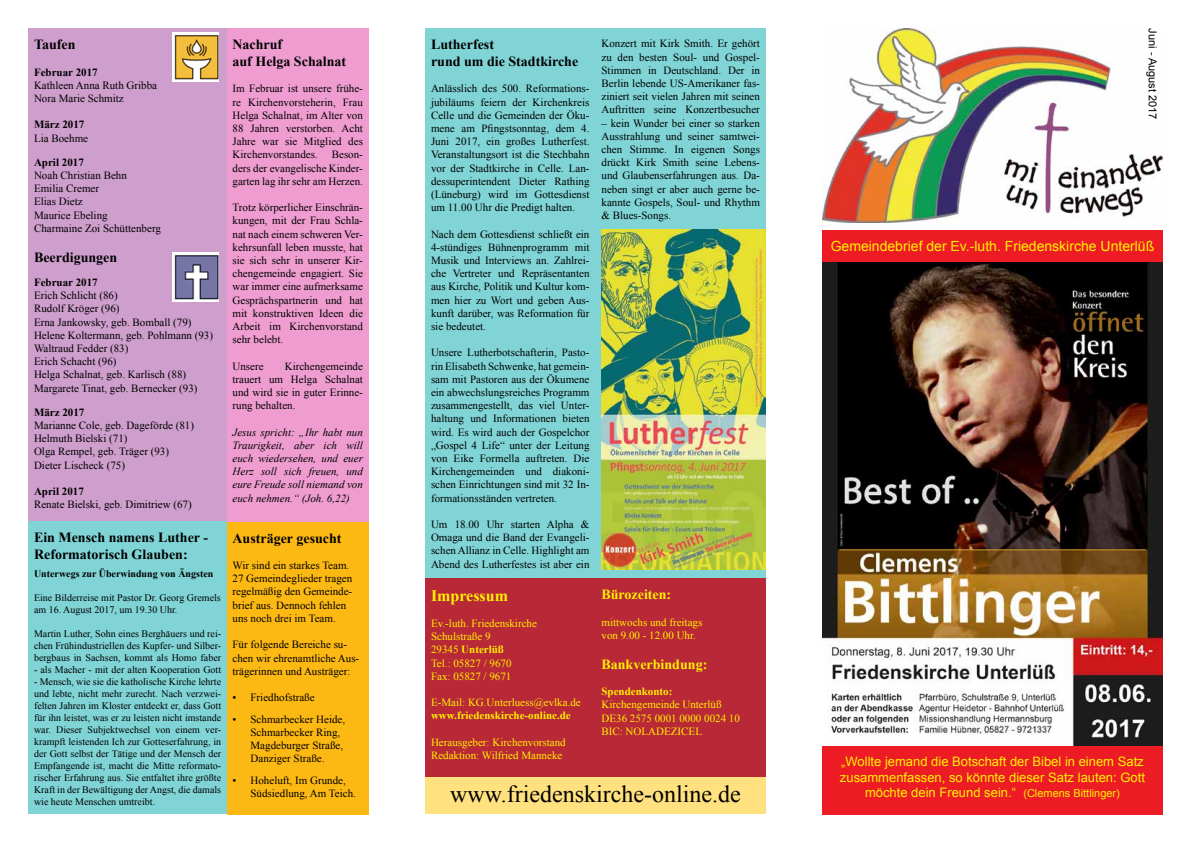
<style>
.page{position:relative;width:1191px;height:842px;background:#fff}
.page>*{position:absolute;margin:0;border:0;box-sizing:border-box;transform-origin:0 0}
.t1{font:24px "Times New Roman";color:#000}
.t2{font:700 16px "Times New Roman";color:#fff200}
.t3{font:700 14px/16.8px "Times New Roman";color:#000}
.t4{font:14px "Arial";color:#fff200}
.t5{font:700 14px "Times New Roman";color:#fff200}
.t6{font:13px/15.6px "Arial";color:#fff200;text-align:center}
.t7{font:11px/13.2px "Times New Roman";color:#000;text-align:justify}
.t8{font:11px/13.2px "Times New Roman";color:#fff200}
.t9{font:italic 11px/13.2px "Times New Roman";color:#000;text-align:justify}
.t10{font:700 11px "Times New Roman";color:#000}
.t11{font:700 11px "Times New Roman";color:#fff200}
.t12{font:11px "Arial";color:#000}
.t13{font:10px/12px "Times New Roman";color:#000;text-align:justify}
.t14{font:700 10px "Times New Roman";color:#000}
.s1{font-weight:700}
.s2{font-size:11px}
</style>
<div class="page">
<div style="left:425px;top:28px;width:340px;height:550px;background:#80d4d6"></div>
<img style="left:822px;top:28px;width:340px;height:194px">
<div style="left:822px;top:230px;width:340px;height:32px;background:#ed1c24"></div>
<div style="left:425px;top:578px;width:340px;height:199px;background:#b82837"></div>
<div style="left:425px;top:777px;width:340px;height:37px;background:#ffe17f"></div>
<div style="left:822px;top:745px;width:340px;height:69px;background:#ed1c24"></div>
<img style="left:822px;top:262px;width:340px;height:483px">
<div style="left:28px;top:28px;width:199px;height:494px;background:#ce9ecd"></div>
<div style="left:227px;top:28px;width:141px;height:494px;background:#ef9dd1"></div>
<img style="left:172px;top:252px;width:47px;height:49px">
<img style="left:172px;top:33px;width:47px;height:48px">
<img style="left:601px;top:230px;width:164px;height:340px">
<div style="left:227px;top:522px;width:141px;height:292px;background:#fdb913"></div>
<div style="left:28px;top:522px;width:199px;height:292px;background:#80d4d6"></div>
<p class="t3" style="left:34px;top:36px;width:43px">Taufen</p>
<p class="t10" style="left:34px;top:64px;width:65px">Februar 2017</p>
<p class="t7" style="left:34px;top:78px;width:125px">Kathleen Anna Ruth Gribba<br>Nora Marie Schmitz</p>
<p class="t10" style="left:34px;top:117px;width:52px">März 2017</p>
<p class="t7" style="left:34px;top:131px;width:56px">Lia Boehme</p>
<p class="t10" style="left:34px;top:154px;width:51px">April 2017</p>
<p class="t7" style="left:34px;top:169px;width:128px;text-align:left">Noah Christian Behn<br>Emilia Cremer<br>Elias Dietz<br>Maurice Ebeling<br>Charmaine Zoi Schüttenberg</p>
<p class="t3" style="left:34px;top:248px;width:85px">Beerdigungen</p>
<p class="t10" style="left:34px;top:275px;width:65px">Februar 2017</p>
<p class="t7" style="left:34px;top:289px;width:181px;text-align:left">Erich Schlicht (86)<br>Rudolf Kröger (96)<br>Erna Jankowsky, geb. Bomball (79)<br>Helene Koltermann, geb. Pohlmann (93)<br>Waltraud Fedder (83)<br>Erich Schacht (96)<br>Helga Schalnat, geb. Karlisch (88)<br>Margarete Tinat, geb. Bernecker (93)</p>
<p class="t10" style="left:34px;top:404px;width:52px">März 2017</p>
<p class="t7" style="left:34px;top:419px;width:162px;text-align:left">Marianne Cole, geb. Dageförde (81)<br>Helmuth Bielski (71)<br>Olga Rempel, geb. Träger (93)<br>Dieter Lischeck (75)</p>
<p class="t10" style="left:34px;top:484px;width:51px">April 2017</p>
<p class="t7" style="left:34px;top:498px;width:159px">Renate Bielski, geb. Dimitriew (67)</p>
<p class="t3" style="left:34px;top:529px;width:175px">Ein Mensch namens Luther -<br>Reformatorisch Glauben:</p>
<p class="t14" style="left:34px;top:567px;width:181px">Unterwegs zur Überwindung von Ängsten</p>
<p class="t13" style="left:34px;top:591px;width:188px">Eine Bilderreise mit Pastor Dr. Georg Gremels am 16. August 2017, um 19.30 Uhr.</p>
<p class="t13" style="left:34px;top:627px;width:189px">Martin Luther, Sohn eines Berghäuers und rei&shy;chen Frühindustriellen des Kupfer- und Silber&shy;bergbaus in Sachsen, kommt als Homo faber</p>
<p class="t13" style="left:34px;top:663px;width:189px">- als Macher - mit der alten Kooperation Gott</p>
<p class="t13" style="left:34px;top:675px;width:189px">- Mensch, wie sie die katholische Kirche lehrte und lebte, nicht mehr zurecht. Nach verzwei&shy;felten Jahren im Kloster entdeckt er, dass Gott für ihn leistet, was er zu leisten nicht imstande war. Dieser Subjektwechsel von einem ver&shy;krampft leistenden Ich zur Gotteserfahrung, in der Gott selbst der Tätige und der Mensch der Empfangende ist, macht die Mitte reformato&shy;rischer Erfahrung aus. Sie entfaltet ihre größte Kraft in der Bewältigung der Angst, die damals wie heute Menschen umtreibt.</p>
<p class="t3" style="left:232px;top:36px;width:115px">Nachruf<br>auf Helga Schalnat</p>
<p class="t7" style="left:232px;top:82px;width:132px">Im Februar ist unsere frühe&shy;re Kirchenvorsteherin, Frau Helga Schalnat, im Alter von 88 Jahren verstorben. Acht Jahre war sie Mitglied des Kirchenvorstandes.</p>
<p class="t7" style="left:232px;top:148px;width:132px;text-indent:99px">Beson&shy;ders der evangelische Kinder&shy;garten lag ihr sehr am Herzen.</p>
<p class="t7" style="left:232px;top:201px;width:132px">Trotz körperlicher Einschrän&shy;kungen, mit der Frau Schla&shy;nat nach einem schweren Ver&shy;kehrsunfall leben musste, hat sie sich sehr in unserer Kir&shy;chengemeinde engagiert. Sie war immer eine aufmerksame Gesprächspartnerin und hat mit konstruktiven Ideen die Arbeit im Kirchenvorstand sehr belebt.</p>
<p class="t7" style="left:232px;top:359px;width:33px">Unsere</p>
<p class="t7" style="left:232px;top:359px;width:132px;text-indent:52px">Kirchengemeinde trauert um Helga Schalnat und wird sie in guter Erinne&shy;rung behalten.</p>
<p class="t9" style="left:232px;top:425px;width:132px">Jesus spricht: „Ihr habt nun Traurigkeit, aber ich will euch wiedersehen, und euer Herz soll sich freuen, und eure Freude soll niemand von euch nehmen.“ (Joh. 6,22)</p>
<p class="t3" style="left:232px;top:529px;width:111px">Austräger gesucht</p>
<p class="t7" style="left:232px;top:559px;width:121px;text-align:left">Wir sind ein starkes Team.<br>27 Gemeindeglieder tragen regelmäßig den Gemeinde&shy;brief aus. Dennoch fehlen uns noch drei im Team.</p>
<p class="t7" style="left:232px;top:638px;width:128px;text-align:left">Für folgende Bereiche su&shy;chen wir ehrenamtliche Aus&shy;trägerinnen und Austräger:</p>
<p class="t7" style="left:232px;top:691px;width:84px">• Friedhofstraße</p>
<p class="t7" style="left:250px;top:712px;width:96px;text-align:left;text-indent:-18px">• Schmarbecker Heide,<br>Schmarbecker Ring,<br>Magdeburger Straße,<br>Danziger Straße.</p>
<p class="t7" style="left:250px;top:774px;width:107px;text-indent:-18px">• Hoheluft, Im Grunde,<br>Südsiedlung, Am Teich.</p>
<p class="t3" style="left:431px;top:36px;width:149px">Lutherfest<br>rund um die Stadtkirche</p>
<p class="t7" style="left:431px;top:82px;width:160px">Anlässlich des 500. Reformations&shy;jubiläums feiern der Kirchenkreis Celle und die Gemeinden der Öku&shy;mene am Pfingstsonntag, dem 4.<br>Juni 2017, ein großes Lutherfest.<br>Veranstaltungsort ist die Stechbahn vor der Stadtkirche in Celle. Lan&shy;dessuperintendent Dieter Rathing (Lüneburg) wird im Gottesdienst um 11.00 Uhr die Predigt halten.</p>
<p class="t7" style="left:431px;top:227px;width:160px">Nach dem Gottesdienst schließt ein 4-stündiges Bühnenprogramm mit Musik und Interviews an. Zahlrei&shy;che Vertreter und Repräsentanten aus Kirche, Politik und Kultur kom&shy;men hier zu Wort und geben Aus&shy;kunft darüber, was Reformation für sie bedeutet.</p>
<p class="t7" style="left:431px;top:346px;width:160px">Unsere Lutherbotschafterin, Pasto&shy;rin Elisabeth Schwenke, hat gemein&shy;sam mit Pastoren aus der Ökumene ein abwechslungsreiches Programm zusammengestellt, das viel Unter&shy;haltung und Informationen bieten wird. Es wird auch der Gospelchor „Gospel 4 Life“ unter der Leitung von Eike Formella auftreten. Die Kirchengemeinden und diakoni&shy;schen Einrichtungen sind mit 32 In&shy;formationsständen vertreten.</p>
<p class="t7" style="left:431px;top:518px;width:160px">Um 18.00 Uhr starten Alpha &amp; Omaga und die Band der Evangeli&shy;schen Allianz in Celle. Highlight am Abend des Lutherfestes ist aber ein</p>
<h2 class="t2" style="left:431px;top:584px;width:79px">Impressum</h2>
<p class="t8" style="left:431px;top:616px;width:107px">Ev.-luth. Friedenskirche<br>Schulstraße 9<br>29345 <span class="s1">Unterlüß<br></span>Tel.: 05827 / 9670<br>Fax: 05827 / 9671</p>
<p class="t8" style="left:431px;top:696px;width:151px">E-Mail: KG.Unterluess@evlka.de</p>
<p class="t11" style="left:431px;top:708px;width:141px">www.friedenskirche-online.de</p>
<p class="t8" style="left:431px;top:735px;width:136px">Herausgeber: Kirchenvorstand<br>Redaktion: Wilfried Manneke</p>
<p class="t7" style="left:601px;top:37px;width:160px">Konzert mit Kirk Smith. Er gehört zu den besten Soul- und Gospel-Stimmen in Deutschland. Der in Berlin lebende US-Amerikaner fas&shy;ziniert seit vielen Jahren mit seinen Auftritten seine Konzertbesucher</p>
<p class="t7" style="left:601px;top:116px;width:160px">– kein Wunder bei einer so starken Ausstrahlung und seiner samtwei&shy;chen Stimme. In eigenen Songs drückt Kirk Smith seine Lebens&shy;und Glaubenserfahrungen aus. Da&shy;neben singt er aber auch gerne be&shy;kannte Gospels, Soul- und Rhythm &amp; Blues-Songs.</p>
<p class="t5" style="left:601px;top:585px;width:71px">Bürozeiten:</p>
<p class="t8" style="left:601px;top:615px;width:102px">mittwochs und freitags von 9.00 - 12.00 Uhr.</p>
<p class="t5" style="left:601px;top:654px;width:107px">Bankverbindung:</p>
<p class="t11" style="left:601px;top:684px;width:72px">Spendenkonto:</p>
<p class="t8" style="left:601px;top:698px;width:140px">Kirchengemeinde Unterlüß<br>DE36 2575 0001 0000 0024 10<br>BIC: NOLADEZICEL</p>
<h1 class="t1" style="left:450px;top:778px;width:292px">www.friedenskirche-online.de</h1>
<p class="t12" style="left:1160px;top:28px;width:93px;rotate:90deg">Juni - August 2017</p>
<p class="t4" style="left:830px;top:237px;width:325px">Gemeindebrief der Ev.-luth. Friedenskirche Unterlüß</p>
<p class="t6" style="left:840px;top:754px;width:306px">„Wollte jemand die Botschaft der Bibel in einem Satz zusammenfassen, so könnte dieser Satz lauten: Gott möchte dein Freund sein.“ <span class="s2">(Clemens Bittlinger)</span></p>
</div>
